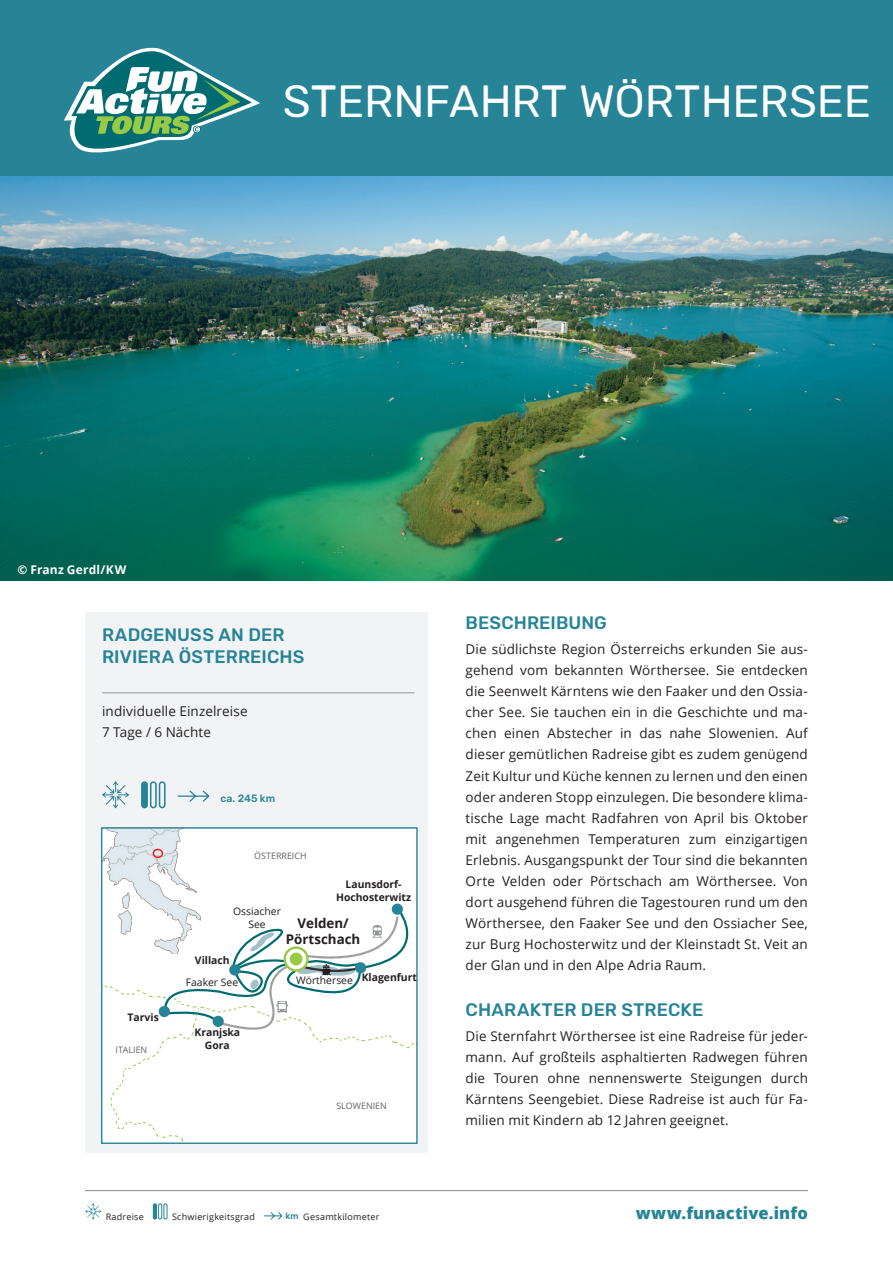
<style>
.page{position:relative;width:893px;height:1263px;background:#fff}
.page>*{position:absolute;margin:0;border:0;box-sizing:border-box;transform-origin:0 0}
.t1{font:45px "Rubik";letter-spacing:-.005em;color:#fff}
.t2{font:500 18px/21.6px "Rubik";letter-spacing:.01em;color:#268496}
.t3{font:800 16.5px "Open Sans";letter-spacing:.01em;color:#268496}
.t4{font:13.5px/21px "Open Sans";letter-spacing:.01em;color:#231f20;text-align:justify}
.t5{font:700 13.35px/16px "Open Sans";color:#231f20;text-align:center}
.t6{font:700 12px "Open Sans";letter-spacing:.015em;color:#fff}
.t7{font:500 10.5px "Rubik";color:#268496}
.t8{font:700 10.35px/12.5px "Open Sans";color:#231f20;text-align:center}
.t9{font:10.35px/12.5px "Open Sans";color:#231f20;text-align:center}
.t10{font:9px "Open Sans";letter-spacing:.025em;color:#231f20}
.t11{font:8.85px "Open Sans";color:#636366}
.s1{font-family:"Rubik";font-weight:500;color:#268496}
</style>
<div class="page">
<hr style="left:85px;top:1190px;width:723px;height:1px;background:#939598">
<svg style="left:85px;top:1203px;width:17px;height:17px"></svg>
<div style="left:163px;top:1203px;width:4px;height:16px;border:1px solid #268496;border-radius:2px"></div>
<div style="left:158px;top:1203px;width:4px;height:16px;border:1px solid #268496;border-radius:2px"></div>
<div style="left:153px;top:1203px;width:4px;height:16px;border:1px solid #268496;border-radius:2px"></div>
<svg style="left:264px;top:1212px;width:19px;height:8px"></svg>
<img style="left:0;top:175px;width:893px;height:406px">
<div style="left:85px;top:613px;width:342px;height:540px;background:#f2f3f4"></div>
<hr style="left:102px;top:692px;width:313px;height:1px;background:#939598">
<svg style="left:102px;top:781px;width:27px;height:28px"></svg>
<svg style="left:149px;top:781px;width:17px;height:28px"></svg>
<div style="left:142px;top:782px;width:5px;height:25px;background:#268496;border-radius:3px"></div>
<div style="left:141px;top:781px;width:7px;height:27px;border:2px solid #268496;border-radius:3px"></div>
<svg style="left:177px;top:790px;width:33px;height:12px"></svg>
<div style="left:102px;top:828px;width:315px;height:315px;background:#fff"></div>
<img style="left:103px;top:829px;width:94px;height:79px">
<div style="left:153px;top:849px;width:10px;height:9px;border:1px solid #ee1d23;border-radius:50%"></div>
<div style="left:392px;top:903px;width:11px;height:12px;background:#268496;border-radius:50%"></div>
<svg style="left:105px;top:908px;width:311px;height:234px"></svg>
<div style="left:101px;top:827px;width:317px;height:317px;border:1px solid #268496"></div>
<div style="left:0;top:0;width:893px;height:175px;background:#268496"></div>
<svg style="left:64px;top:48px;width:196px;height:105px"></svg>
<h1 class="t1" style="left:283px;top:76px;width:590px">STERNFAHRT WÖRTHERSEE</h1>
<p class="t6" style="left:17px;top:561px;width:110px">© Franz Gerdl/KW</p>
<h2 class="t2" style="left:102px;top:625px;width:52px">RADGENUSS</h2>
<h2 class="t2" style="left:102px;top:625px;width:171px;text-indent:116px">AN DER<br>RIVIERA ÖSTERREICHS</h2>
<p class="t4" style="left:102px;top:700px;width:147px">individuelle Einzelreise<br>7 Tage / 6 Nächte</p>
<p class="t7" style="left:221px;top:793px;width:56px">CA. 245 KM</p>
<p class="t11" style="left:254px;top:850px;width:54px">ÖSTERREICH</p>
<p class="t8" style="left:336px;top:878px;width:77px">Launsdorf-<br>Hochosterwitz</p>
<p class="t9" style="left:233px;top:905px;width:49px">Ossiacher<br>See</p>
<p class="t5" style="left:286px;top:915px;width:76px">Velden/<br>Pörtschach</p>
<p class="t8" style="left:128px;top:1010px;width:33px">Tarvis</p>
<p class="t11" style="left:116px;top:1043px;width:33px">ITALIEN</p>
<p class="t8" style="left:195px;top:954px;width:36px">Villach</p>
<p class="t9" style="left:186px;top:976px;width:54px">Faaker See</p>
<p class="t9" style="left:296px;top:973px;width:58px">Wörthersee</p>
<p class="t8" style="left:362px;top:971px;width:57px">Klagenfurt</p>
<p class="t8" style="left:194px;top:1026px;width:47px">Kranjska<br>Gora</p>
<p class="t11" style="left:336px;top:1099px;width:52px">SLOWENIEN</p>
<h2 class="t2" style="left:466px;top:613px;width:143px">BESCHREIBUNG</h2>
<p class="t4" style="left:466px;top:639px;width:344px">Die südlichste Region Österreichs erkunden Sie aus&shy;gehend vom bekannten Wörthersee. Sie entdecken die Seenwelt Kärntens wie den Faaker und den Ossia&shy;cher See. Sie tauchen ein in die Geschichte und ma&shy;chen einen Abstecher in das nahe Slowenien. Auf dieser gemütlichen Radreise gibt es zudem genügend Zeit Kultur und Küche kennen zu lernen und den einen oder anderen Stopp einzulegen. Die besondere klima&shy;tische Lage macht Radfahren von April bis Oktober mit angenehmen Temperaturen zum einzigartigen Erlebnis. Ausgangspunkt der Tour sind die bekannten Orte Velden oder Pörtschach am Wörthersee. Von dort ausgehend führen die Tagestouren rund um den Wörthersee, den Faaker See und den Ossiacher See, zur Burg Hochosterwitz und der Kleinstadt St. Veit an der Glan und in den Alpe Adria Raum.</p>
<h2 class="t2" style="left:466px;top:999px;width:192px">CHARAKTER DER STREC</h2>
<h2 class="t2" style="left:680px;top:999px;width:22px">KE</h2>
<p class="t4" style="left:466px;top:1025px;width:344px">Die Sternfahrt Wörthersee ist eine Radreise für jeder&shy;mann. Auf großteils asphaltierten Radwegen führen die Touren ohne nennenswerte Steigungen durch Kärntens Seengebiet. Diese Radreise ist auch für Fa&shy;milien mit Kindern ab 12 Jahren geeignet.</p>
<p class="t10" style="left:106px;top:1210px;width:40px">Radreise</p>
<p class="t10" style="left:172px;top:1210px;width:84px">Schwierigkeitsgrad</p>
<p class="t10" style="left:285px;top:1210px;width:96px"><span class="s1">KM</span> Gesamtkilometer</p>
<p class="t3" style="left:636px;top:1200px;width:174px">www.funactive.info</p>
</div>
